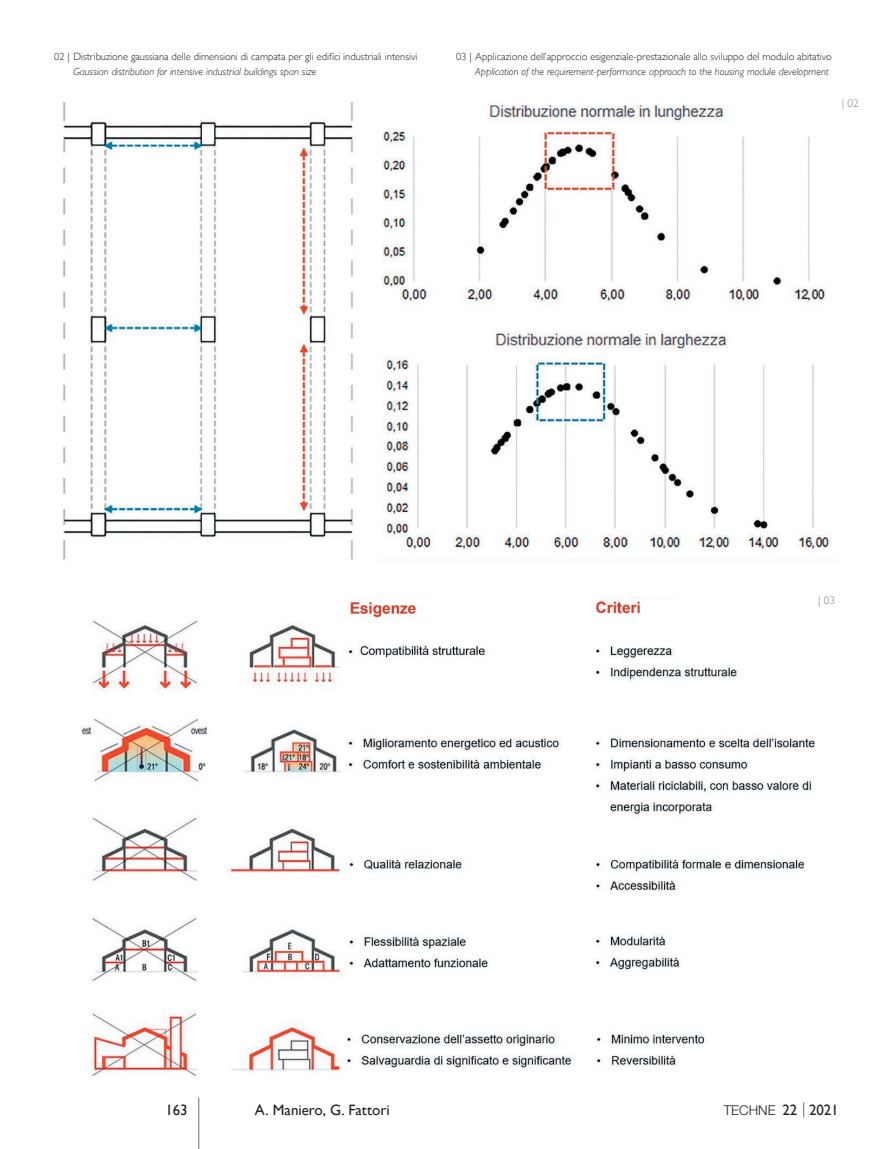
<style>
.page{position:relative;width:893px;height:1149px;background:#fff}
.page>*{position:absolute;margin:0;border:0;box-sizing:border-box;transform-origin:0 0}
.t1{font:15px "Gill Sans";color:#231f20}
.t2{font:300 13.5px "Helvetica Neue LT Std";color:#231f20}
.t3{font:300 11.25px "Gill Sans";color:#808285}
.t4{font:300 10.5px "Gill Sans";color:#231f20}
.t5{font:italic 300 10.5px "Gill Sans";color:#231f20}
.s1{font-family:"Gill Sans";font-weight:400;font-size:15px}
</style>
<div class="page">
<svg style="left:803px;top:1102px;width:1px;height:14px"></svg>
<hr style="left:198px;top:1097px;width:1px;height:51px;background:#6c6d70">
<img style="left:62px;top:101px;width:770px;height:459px">
<img style="left:81px;top:596px;width:734px;height:480px">
<p class="t4" style="left:54px;top:49px;width:365px">02 | Distribuzione gaussiana delle dimensioni di campata per gli edifici industriali intensivi</p>
<p class="t5" style="left:73px;top:66px;width:245px">Gaussian distribution for intensive industrial buildings span size</p>
<p class="t4" style="left:456px;top:49px;width:377px">03 | Applicazione dell’approccio esigenziale-prestazionale allo sviluppo del modulo abitativo</p>
<p class="t5" style="left:475px;top:66px;width:355px">Application of the requirement-performance approach to the housing module development</p>
<p class="t3" style="left:842px;top:94px;width:18px">| 02</p>
<p class="t3" style="left:818px;top:591px;width:18px">| 03</p>
<h1 class="t1" style="left:166px;top:1100px;width:24px">163</h1>
<h1 class="t1" style="left:255px;top:1100px;width:136px">A. Maniero, G. Fattori</h1>
<p class="t2" style="left:724px;top:1101px;width:117px">TECHNE <span class="s1">22 2021</span></p>
</div>
